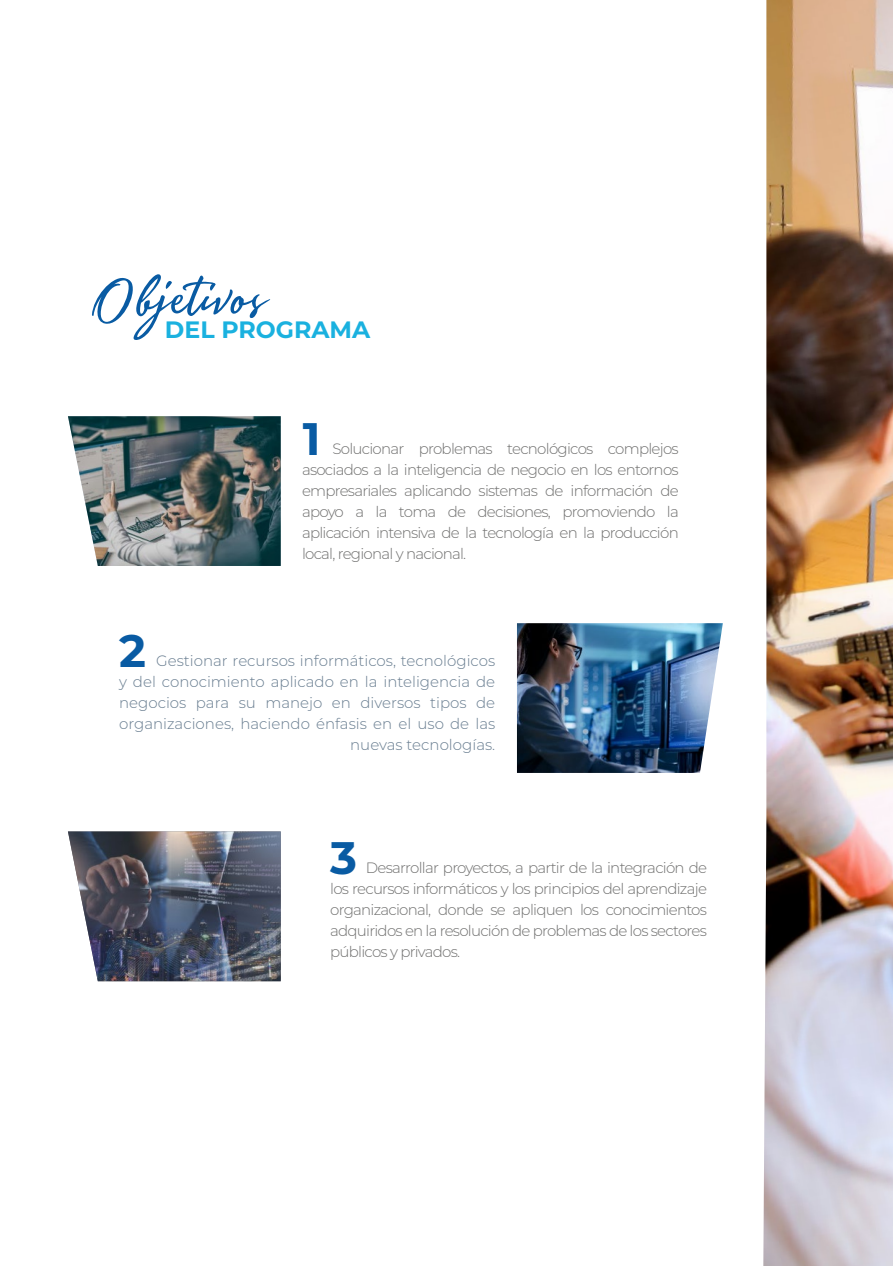
<style>
.page{position:relative;width:893px;height:1266px;background:#fff}
.page>*{position:absolute;margin:0;border:0;box-sizing:border-box;transform-origin:0 0}
.t1{font:64.5px "Quente Script";color:#095ba3}
.t2{font:700 45.45px "Montserrat";color:#095ba3}
.t3{font:700 23.7px "Montserrat";color:#1ab1df}
.t4{font:300 15px/21px "Montserrat";letter-spacing:-.05em;color:#6f6f6e;text-align:justify}
.t5{font:300 15px/21px "Montserrat";color:#677c8f;text-align:right}
</style>
<div class="page">
<img style="left:763px;top:0;width:130px;height:1266px">
<img style="left:68px;top:831px;width:213px;height:150px">
<img style="left:68px;top:416px;width:213px;height:150px">
<img style="left:517px;top:623px;width:206px;height:150px">
<h1 class="t1" style="left:97px;top:268px;width:170px">Objetivos</h1>
<h3 class="t3" style="left:165px;top:313px;width:207px">DEL PROGRAMA</h3>
<h2 class="t2" style="left:303px;top:406px;width:19px">1</h2>
<p class="t4" style="left:302px;top:438px;width:378px;text-indent:30px">Solucionar problemas tecnológicos complejos asociados a la inteligencia de negocio en los entornos empresariales aplicando sistemas de información de apoyo a la toma de decisiones, promoviendo la aplicación intensiva de la tecnología en la producción local, regional y nacional.</p>
<h2 class="t2" style="left:119px;top:618px;width:28px">2</h2>
<p class="t5" style="left:119px;top:650px;width:378px">Gestionar recursos informáticos, tecnológicos<br>y del conocimiento aplicado en la inteligencia de negocios para su manejo en diversos tipos de organizaciones, haciendo énfasis en el uso de las nuevas tecnologías.</p>
<h2 class="t2" style="left:330px;top:825px;width:28px">3</h2>
<p class="t4" style="left:330px;top:856px;width:378px;text-indent:36px">Desarrollar proyectos, a partir de la integración de los recursos informáticos y los principios del aprendizaje organizacional, donde se apliquen los conocimientos adquiridos en la resolución de problemas de los sectores públicos y privados.</p>
</div>
